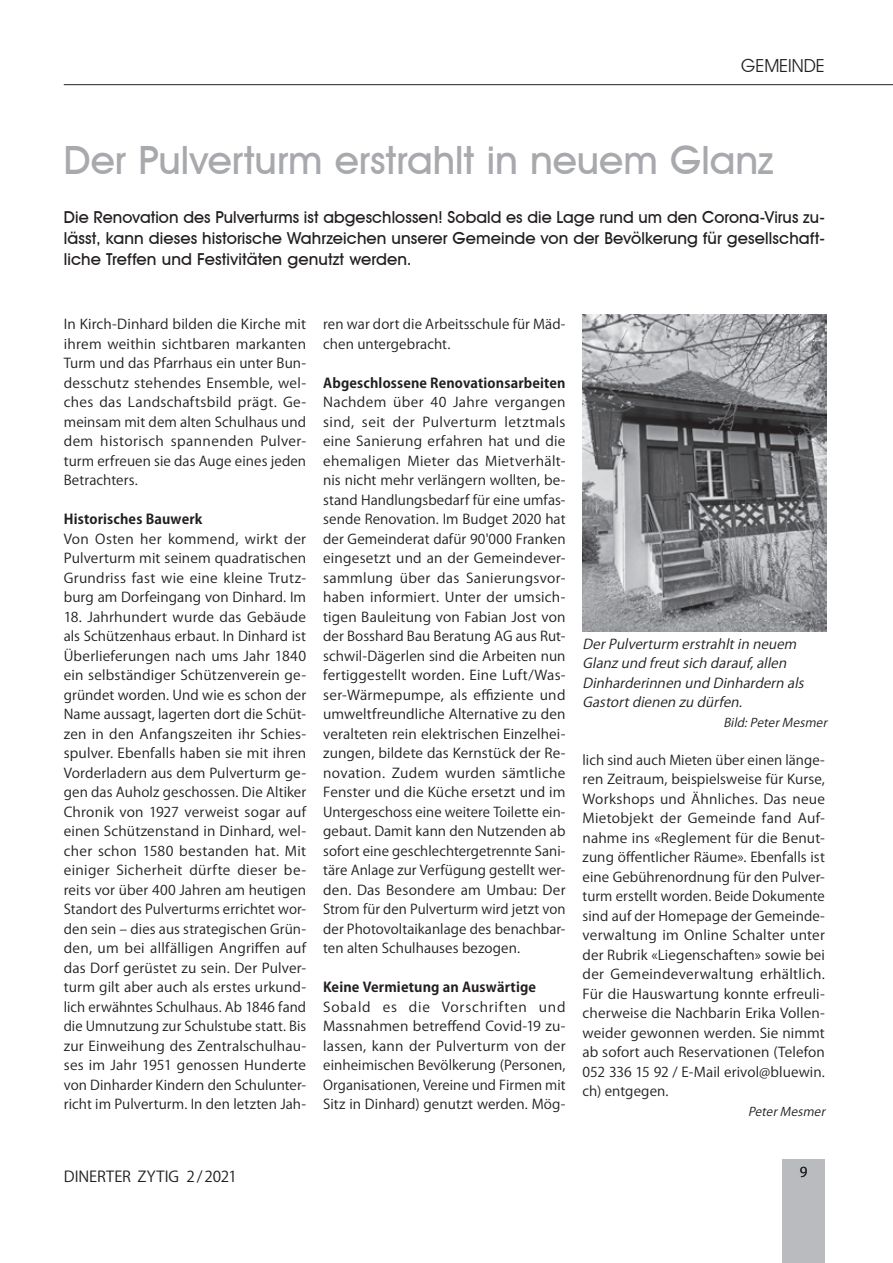
<style>
.page{position:relative;width:893px;height:1263px;background:#fff}
.page>*{position:absolute;margin:0;border:0;box-sizing:border-box;transform-origin:0 0}
.t1{font:500 39px "Avant Garde IT Cby BT";color:#a8a9ad}
.t2{font:18px "Avant Garde IT Cby BT";color:#231f20}
.t3{font:500 16.5px/21px "Avant Garde IT Cby BT";letter-spacing:.005em;color:#231f20;text-align:justify}
.t4{font:15px "Koz Go Pro";letter-spacing:-.005em;color:#231f20}
.t5{font:13.5px/19.5px "Koz Go Pro";letter-spacing:.01em;color:#231f20;text-align:justify;scale:1.04 1}
.t6{font:13.5px/19.5px "Koz Go Pro";letter-spacing:.01em;color:#231f20}
.t7{font:italic 13.5px/19.5px "Koz Go Pro";color:#231f20}
.t8{font:italic 12px "Koz Go Pro";color:#231f20}
.s1{font-weight:700}
</style>
<div class="page">
<div style="left:782px;top:1160px;width:43px;height:103px;background:#babbbe"></div>
<hr style="left:64px;top:84px;width:829px;height:1px;background:#231f20">
<img style="left:583px;top:315px;width:244px;height:316px">
<p class="t2" style="left:741px;top:55px;width:85px">GEMEINDE</p>
<p class="t1" style="left:64px;top:137px;width:712px">Der Pulverturm erstrahlt in neuem Glanz</p>
<p class="t3" style="left:64px;top:207px;width:763px">Die Renovation des Pulverturms ist abgeschlossen! Sobald es die Lage rund um den Corona-Virus zu&shy;lässt, kann dieses historische Wahrzeichen unserer Gemeinde von der Bevölkerung für gesellschaft&shy;liche Treffen und Festivitäten genutzt werden.</p>
<p class="t5" style="left:64px;top:315px;width:235px">In Kirch-Dinhard bilden die Kirche mit ihrem weithin sichtbaren markanten Turm und das Pfarrhaus ein unter Bun&shy;desschutz stehendes Ensemble, wel&shy;ches das Landschaftsbild prägt. Ge&shy;meinsam mit dem alten Schulhaus und dem historisch spannenden Pulver&shy;turm erfreuen sie das Auge eines jeden Betrachters.</p>
<p class="t5" style="left:64px;top:510px;width:235px;text-align:left"><span class="s1">Historisches Bauwerk<br></span>Von Osten her kommend, wirkt der Pulverturm mit seinem quadratischen Grundriss fast wie eine kleine Trutz&shy;burg am Dorfeingang von Dinhard. Im</p>
<p class="t5" style="left:64px;top:607px;width:235px">18. Jahrhundert wurde das Gebäude als Schützenhaus erbaut. In Dinhard ist Überlieferungen nach ums Jahr 1840 ein selbständiger Schützenverein ge&shy;gründet worden. Und wie es schon der Name aussagt, lagerten dort die Schüt&shy;zen in den Anfangszeiten ihr Schies&shy;spulver. Ebenfalls haben sie mit ihren Vorderladern aus dem Pulverturm ge&shy;gen das Auholz geschossen. Die Altiker Chronik von 1927 verweist sogar auf einen Schützenstand in Dinhard, wel&shy;cher schon 1580 bestanden hat. Mit einiger Sicherheit dürfte dieser be&shy;reits vor über 400 Jahren am heutigen Standort des Pulverturms errichtet wor&shy;den sein – dies aus strategischen Grün&shy;den, um bei allfälligen Angriffen auf das Dorf gerüstet zu sein. Der Pulver&shy;turm gilt aber auch als erstes urkund&shy;lich erwähntes Schulhaus. Ab 1846 fand die Umnutzung zur Schulstube statt. Bis zur Einweihung des Zentralschulhau&shy;ses im Jahr 1951 genossen Hunderte von Dinharder Kindern den Schulunter&shy;richt im Pulverturm. In den letzten Jah-</p>
<p class="t6" style="left:323px;top:315px;width:244px">ren war dort die Arbeitsschule für Mäd&shy;chen untergebracht.</p>
<p class="t5" style="left:323px;top:373px;width:235px"><span class="s1">Abgeschlossene Renovationsarbeiten </span>Nachdem über 40 Jahre vergangen sind, seit der Pulverturm letztmals eine Sanierung erfahren hat und die ehemaligen Mieter das Mietverhält&shy;nis nicht mehr verlängern wollten, be&shy;stand Handlungsbedarf für eine umfas&shy;sende Renovation. Im Budget 2020 hat der Gemeinderat dafür 90'000 Franken eingesetzt und an der Gemeindever&shy;sammlung über das Sanierungsvor&shy;haben informiert. Unter der umsich&shy;tigen Bauleitung von Fabian Jost von der Bosshard Bau Beratung AG aus Rut&shy;schwil-Dägerlen sind die Arbeiten nun fertiggestellt worden. Eine Luft/Was&shy;ser-Wärmepumpe, als effiziente und umweltfreundliche Alternative zu den veralteten rein elektrischen Einzelhei&shy;zungen, bildete das Kernstück der Re&shy;novation. Zudem wurden sämtliche Fenster und die Küche ersetzt und im Untergeschoss eine weitere Toilette ein&shy;gebaut. Damit kann den Nutzenden ab sofort eine geschlechtergetrennte Sani&shy;täre Anlage zur Verfügung gestellt wer&shy;den. Das Besondere am Umbau: Der Strom für den Pulverturm wird jetzt von der Photovoltaikanlage des benachbar&shy;ten alten Schulhauses bezogen.</p>
<p class="t5" style="left:323px;top:978px;width:235px;text-align:left"><span class="s1">Keine Vermietung an Auswärtige </span>Sobald es die Vorschriften und Massnahmen betreffend Covid-19 zu&shy;lassen, kann der Pulverturm von der einheimischen Bevölkerung (Personen, Organisationen, Vereine und Firmen mit Sitz in Dinhard) genutzt werden. Mög-</p>
<p class="t7" style="left:583px;top:634px;width:226px">Der Pulverturm erstrahlt in neuem<br>Glanz und freut sich darauf, allen<br>Dinharderinnen und Dinhardern als<br>Gastort dienen zu dürfen.</p>
<p class="t8" style="left:723px;top:714px;width:108px">Bild: Peter Mesmer</p>
<p class="t6" style="left:583px;top:750px;width:244px;text-align:justify">lich sind auch Mieten über einen länge&shy;ren Zeitraum, beispielsweise für Kurse, Workshops und Ähnliches. Das neue Mietobjekt der Gemeinde fand Auf&shy;nahme ins «Reglement für die Benut&shy;zung öffentlicher Räume». Ebenfalls ist eine Gebührenordnung für den Pulver&shy;turm erstellt worden. Beide Dokumente sind auf der Homepage der Gemeinde&shy;verwaltung im Online Schalter unter der Rubrik «Liegenschaften» sowie bei der Gemeindeverwaltung erhältlich.<br>Für die Hauswartung konnte erfreuli&shy;cherweise die Nachbarin Erika Vollen&shy;weider gewonnen werden. Sie nimmt ab sofort auch Reservationen (Telefon 052 336 15 92 / E-Mail erivol@bluewin. ch) entgegen.</p>
<p class="t8" style="left:748px;top:1103px;width:82px">Peter Mesmer</p>
<p class="t4" style="left:64px;top:1167px;width:175px">DINERTER ZYTIG 2/2021</p>
<p class="t6" style="left:800px;top:1162px;width:9px">9</p>
</div>
